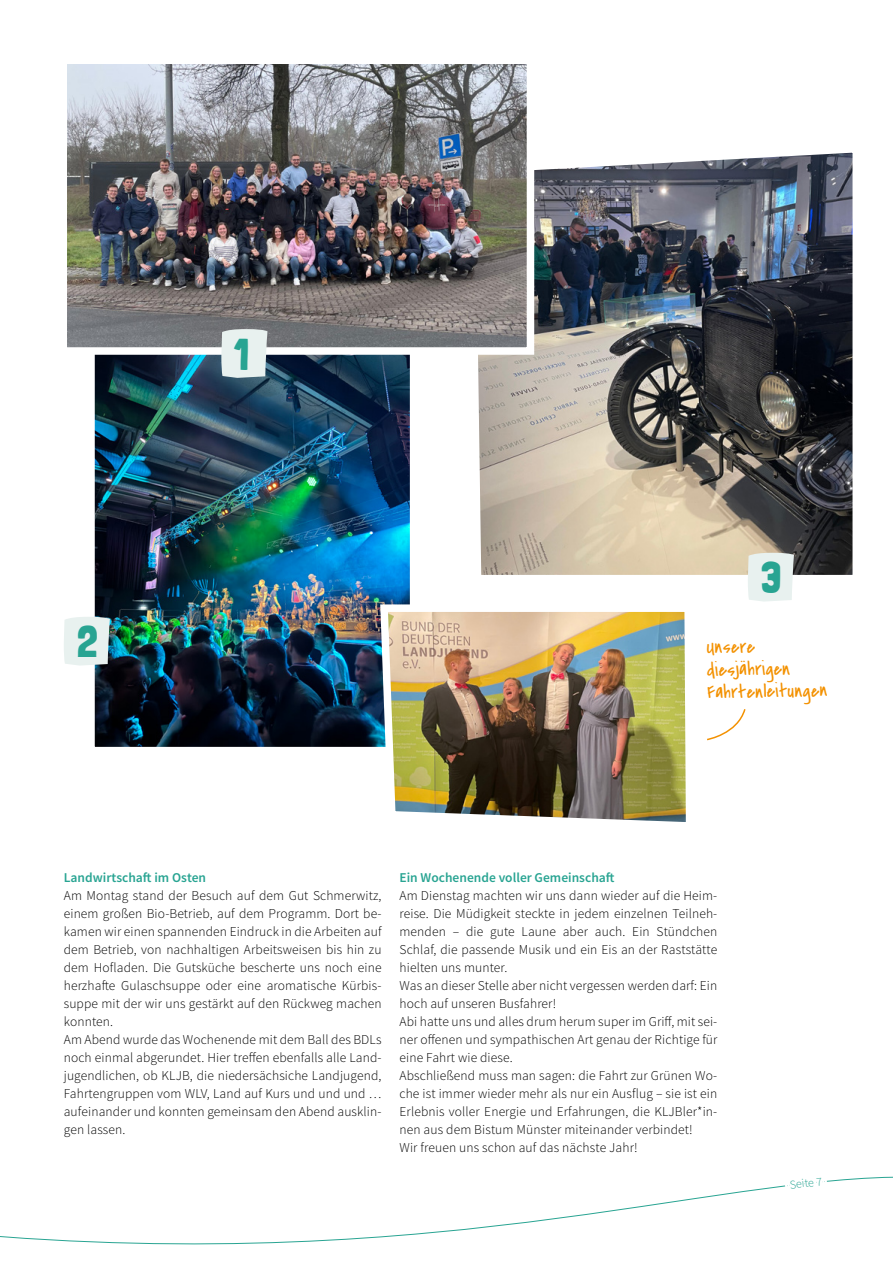
<style>
.page{position:relative;width:893px;height:1263px;background:#fff}
.page>*{position:absolute;margin:0;border:0;box-sizing:border-box;transform-origin:0 0}
.t1{font:44.4px "Londrina Solid";color:#28a492;scale:.96 1}
.Zitat{font:19.5px "Covered By Your Grace";color:#f39100}
.Fließtext{font:300 13.5px/18px "Source Sans Pro";letter-spacing:.01em;color:#000;text-align:justify}
.Zwischenüberschrift{font:600 13.5px "Source Sans Pro";color:#28a492}
.t2{font:300 12px "Source Sans Pro";color:#28a492}
</style>
<div class="page">
<svg style="left:0;top:1176px;width:893px;height:69px"></svg>
<img style="left:96px;top:355px;width:312px;height:390px">
<div style="left:87px;top:317px;width:330px;height:437px;border:8px solid #fff"></div>
<svg style="left:64px;top:617px;width:46px;height:49px;background:#dfe9e7"></svg>
<img style="left:376px;top:600px;width:310px;height:222px">
<img style="left:478px;top:152px;width:375px;height:423px">
<img style="left:69px;top:66px;width:456px;height:280px">
<div style="left:60px;top:57px;width:474px;height:298px;border:8px solid #fff"></div>
<div style="left:748px;top:553px;width:46px;height:48px;background:#e8f1ef"></div>
<svg style="left:221px;top:329px;width:46px;height:49px;background:#dde7e6"></svg>
<svg style="left:707px;top:709px;width:39px;height:32px"></svg>
<svg style="left:773px;top:1176px;width:66px;height:27px"></svg>
<p class="t1" style="left:234px;top:328px;width:18px">1</p>
<p class="t1" style="left:77px;top:616px;width:24px">2</p>
<p class="t1" style="left:761px;top:552px;width:23px">3</p>
<p class="Zitat" style="left:706px;top:634px;width:50px;rotate:-1deg">Unsere</p>
<p class="Zitat" style="left:707px;top:656px;width:85px;rotate:-1deg">diesjährigen</p>
<p class="Zitat" style="left:707px;top:679px;width:121px;rotate:-1deg">Fahrtenleitungen</p>
<p class="Zwischenüberschrift" style="left:64px;top:869px;width:144px">Landwirtschaft im Osten</p>
<p class="Fließtext" style="left:64px;top:887px;width:319px">Am Montag stand der Besuch auf dem Gut Schmerwitz, einem großen Bio-Betrieb, auf dem Programm. Dort be&shy;kamen wir einen spannenden Eindruck in die Arbeiten auf dem Betrieb, von nachhaltigen Arbeitsweisen bis hin zu dem Hofladen. Die Gutsküche bescherte uns noch eine herzhafte Gulaschsuppe oder eine aromatische Kürbis&shy;suppe mit der wir uns gestärkt auf den Rückweg machen konnten.</p>
<p class="Fließtext" style="left:64px;top:1031px;width:319px">Am Abend wurde das Wochenende mit dem Ball des BDLs noch einmal abgerundet. Hier treffen ebenfalls alle Land&shy;jugendlichen, ob KLJB, die niedersächsiche Landjugend, Fahrtengruppen vom WLV, Land auf Kurs und und und … aufeinander und konnten gemeinsam den Abend ausklin&shy;gen lassen.</p>
<p class="Zwischenüberschrift" style="left:399px;top:869px;width:217px">Ein Wochenende voller Gemeinschaft</p>
<p class="Fließtext" style="left:399px;top:887px;width:319px">Am Dienstag machten wir uns dann wieder auf die Heim&shy;reise. Die Müdigkeit steckte in jedem einzelnen Teilneh&shy;menden – die gute Laune aber auch. Ein Stündchen Schlaf, die passende Musik und ein Eis an der Raststätte hielten uns munter.</p>
<p class="Fließtext" style="left:399px;top:977px;width:319px">Was an dieser Stelle aber nicht vergessen werden darf: Ein hoch auf unseren Busfahrer!</p>
<p class="Fließtext" style="left:399px;top:1013px;width:319px">Abi hatte uns und alles drum herum super im Griff, mit sei&shy;ner offenen und sympathischen Art genau der Richtige für eine Fahrt wie diese.</p>
<p class="Fließtext" style="left:399px;top:1067px;width:319px">Abschließend muss man sagen: die Fahrt zur Grünen Wo&shy;che ist immer wieder mehr als nur ein Ausflug – sie ist ein Erlebnis voller Energie und Erfahrungen, die KLJBler*in&shy;nen aus dem Bistum Münster miteinander verbindet!</p>
<p class="Fließtext" style="left:399px;top:1139px;width:240px">Wir freuen uns schon auf das nächste Jahr!</p>
<p class="t2" style="left:795px;top:1177px;width:19px;rotate:-7deg">eite</p>
</div>
